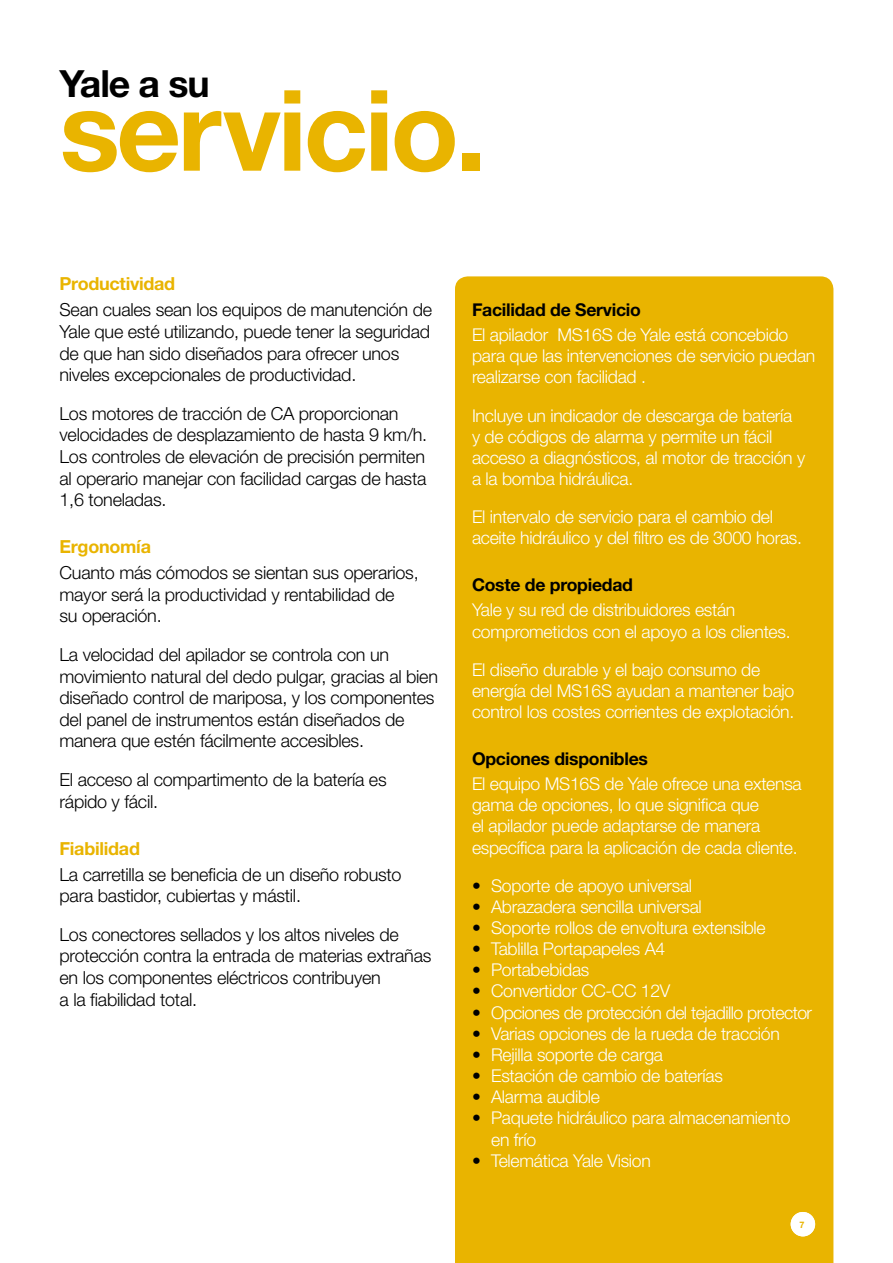
<style>
.page{position:relative;width:893px;height:1263px;background:#fff}
.page>*{position:absolute;margin:0;border:0;box-sizing:border-box;transform-origin:0 0}
.t1{font:700 112.5px "Helvetica Neue";letter-spacing:-.03em;color:#e9b400}
.t2{font:700 37.5px "Helvetica Neue";letter-spacing:-.03em;color:#000}
.t3{font:300 18px/21.6px "Helvetica Neue";letter-spacing:-.015em;color:#000}
.t4{font:700 18px "Helvetica Neue";letter-spacing:-.015em;color:#e9b400}
.t5{font:300 17.7px/21.1px "Helvetica Neue";letter-spacing:-.015em;color:#fff}
.t6{font:700 17.7px "Helvetica Neue";letter-spacing:-.015em;color:#000}
.t7{font:700 9px "Helvetica Neue";color:#e9b400}
.s1{color:#000}
</style>
<div class="page">
<div style="left:455px;top:276px;width:378px;height:987px;background:#e9b400"></div>
<div style="left:791px;top:1212px;width:24px;height:24px;background:#fff;border-radius:50%"></div>
<h2 class="t2" style="left:60px;top:61px;width:152px">Yale a su</h2>
<h1 class="t1" style="left:60px;top:61px;width:429px">servicio.</h1>
<p class="t4" style="left:60px;top:273px;width:117px">Productividad</p>
<p class="t3" style="left:60px;top:299px;width:374px">Sean cuales sean los equipos de manutención de Yale que esté utilizando, puede tener la seguridad de que han sido diseñados para ofrecer unos niveles excepcionales de productividad.</p>
<p class="t3" style="left:60px;top:402px;width:369px">Los motores de tracción de CA proporcionan velocidades de desplazamiento de hasta 9 km/h.<br>Los controles de elevación de precisión permiten al operario manejar con facilidad cargas de hasta 1,6 toneladas.</p>
<p class="t4" style="left:60px;top:536px;width:93px">Ergonomía</p>
<p class="t3" style="left:60px;top:561px;width:361px">Cuanto más cómodos se sientan sus operarios, mayor será la productividad y rentabilidad de<br>su operación.</p>
<p class="t3" style="left:60px;top:643px;width:380px">La velocidad del apilador se controla con un movimiento natural del dedo pulgar, gracias al bien diseñado control de mariposa, y los componentes del panel de instrumentos están diseñados de manera que estén fácilmente accesibles.</p>
<p class="t3" style="left:60px;top:768px;width:329px">El acceso al compartimento de la batería es rápido y fácil.</p>
<p class="t4" style="left:60px;top:837px;width:82px">Fiabilidad</p>
<p class="t3" style="left:60px;top:863px;width:343px">La carretilla se beneficia de un diseño robusto para bastidor, cubiertas y mástil.</p>
<p class="t3" style="left:60px;top:923px;width:373px">Los conectores sellados y los altos niveles de protección contra la entrada de materias extrañas en los componentes eléctricos contribuyen<br>a la fiabilidad total.</p>
<p class="t6" style="left:472px;top:298px;width:170px">Facilidad de Servicio</p>
<p class="t5" style="left:472px;top:324px;width:345px">El apilador MS16S de Yale está concebido para que las intervenciones de servicio puedan realizarse con facilidad .</p>
<p class="t5" style="left:472px;top:404px;width:335px">Incluye un indicador de descarga de batería<br>y de códigos de alarma y permite un fácil acceso a diagnósticos, al motor de tracción y a la bomba hidráulica.</p>
<p class="t5" style="left:472px;top:506px;width:332px">El intervalo de servicio para el cambio del aceite hidráulico y del filtro es de 3000 horas.</p>
<p class="t6" style="left:472px;top:574px;width:162px">Coste de propiedad</p>
<p class="t5" style="left:472px;top:599px;width:320px">Yale y su red de distribuidores están comprometidos con el apoyo a los clientes.</p>
<p class="t5" style="left:472px;top:658px;width:324px">El diseño durable y el bajo consumo de energía del MS16S ayudan a mantener bajo control los costes corrientes de explotación.</p>
<p class="t6" style="left:472px;top:747px;width:178px">Opciones disponibles</p>
<p class="t5" style="left:472px;top:773px;width:331px">El equipo MS16S de Yale ofrece una extensa gama de opciones, lo que significa que<br>el apilador puede adaptarse de manera específica para la aplicación de cada cliente.</p>
<p class="t5" style="left:472px;top:874px;width:222px"><span class="s1">•</span> Soporte de apoyo universal</p>
<p class="t5" style="left:472px;top:895px;width:231px"><span class="s1">•</span> Abrazadera sencilla universal</p>
<p class="t5" style="left:472px;top:917px;width:295px"><span class="s1">•</span> Soporte rollos de envoltura extensible</p>
<p class="t5" style="left:472px;top:938px;width:195px"><span class="s1">•</span> Tablilla Portapapeles A4</p>
<p class="t5" style="left:472px;top:959px;width:119px"><span class="s1">•</span> Portabebidas</p>
<p class="t5" style="left:472px;top:980px;width:200px"><span class="s1">•</span> Convertidor CC-CC 12V</p>
<p class="t5" style="left:472px;top:1001px;width:342px"><span class="s1">•</span> Opciones de protección del tejadillo protector</p>
<p class="t5" style="left:472px;top:1022px;width:309px"><span class="s1">•</span> Varias opciones de la rueda de tracción</p>
<p class="t5" style="left:472px;top:1044px;width:193px"><span class="s1">•</span> Rejilla soporte de carga</p>
<p class="t5" style="left:472px;top:1065px;width:252px"><span class="s1">•</span> Estación de cambio de baterías</p>
<p class="t5" style="left:472px;top:1086px;width:130px"><span class="s1">•</span> Alarma audible</p>
<p class="t5" style="left:491px;top:1107px;width:301px;text-indent:-19px"><span class="s1">•</span> Paquete hidráulico para almacenamiento en frío</p>
<p class="t5" style="left:472px;top:1149px;width:180px"><span class="s1">•</span> Telemática Yale Vision</p>
<p class="t7" style="left:799px;top:1219px;width:7px">7</p>
</div>
